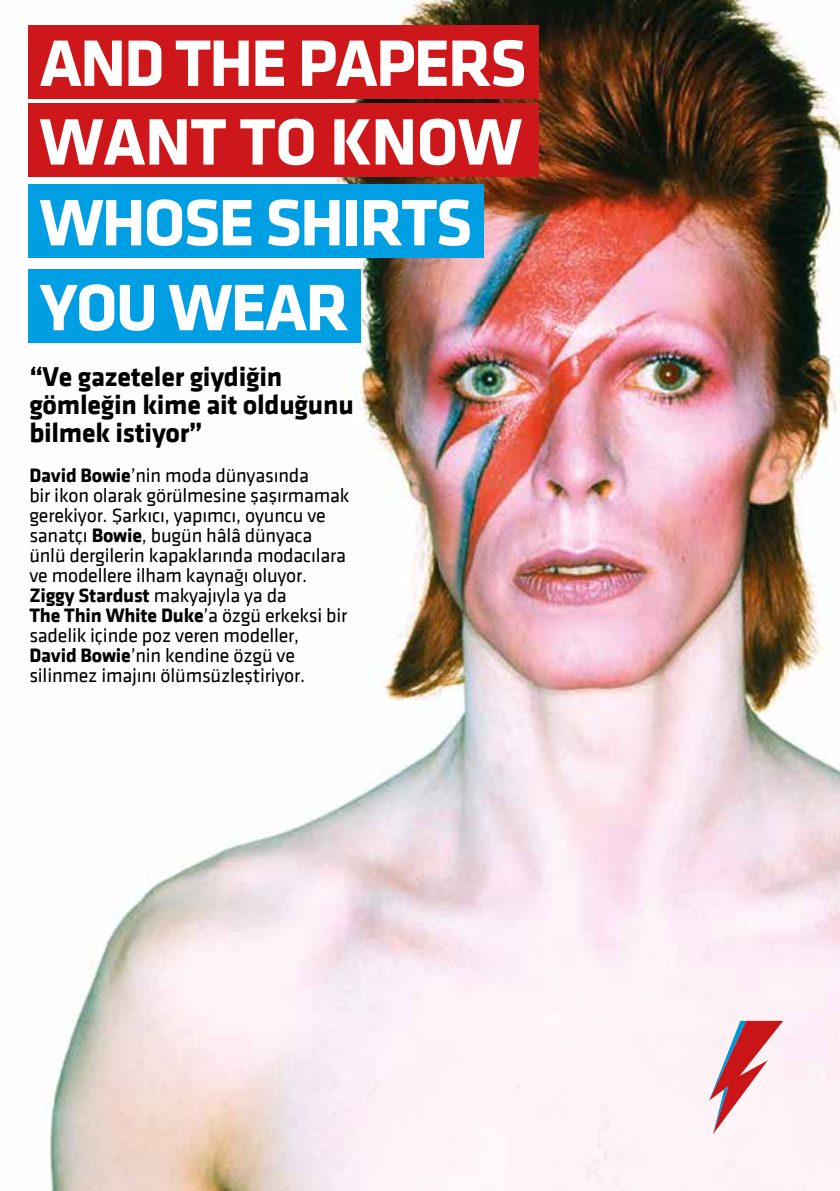
<style>
.page{position:relative;width:840px;height:1191px;background:#fff}
.page>*{position:absolute;margin:0;border:0;box-sizing:border-box;transform-origin:0 0}
.t1{font:700 68px/81.4px "Klavika Dot";letter-spacing:-.03em;color:#fff}
.t2{font:700 28px/28px "Klavika Dot";letter-spacing:-.01em;color:#000}
.t3{font:20px/20px "Klavika Dot";letter-spacing:-.01em;color:#000}
.s1{font-weight:700}
</style>
<div class="page">
<img style="left:28px;top:0;width:811px;height:1191px">
<div style="left:28px;top:25px;width:511px;height:73px;background:#cd171a"></div>
<div style="left:28px;top:103px;width:511px;height:74px;background:#cd171a"></div>
<div style="left:28px;top:184px;width:455px;height:74px;background:#009fe3"></div>
<div style="left:28px;top:269px;width:333px;height:74px;background:#009fe3"></div>
<svg style="left:708px;top:1020px;width:74px;height:114px"></svg>
<h1 class="t1" style="left:39px;top:23px;width:488px">AND THE PAPERS<br>WANT TO KNOW<br>WHOSE SHIRTS<br>YOU WEAR</h1>
<h2 class="t2" style="left:29px;top:363px;width:326px">“Ve gazeteler giydiğin gömleğin kime ait olduğunu bilmek istiyor”</h2>
<p class="t3" style="left:29px;top:466px;width:321px"><span class="s1">David Bowie</span>’nin moda dünyasında<br>bir ikon olarak görülmesine şaşırmamak gerekiyor. Şarkıcı, yapımcı, oyuncu ve sanatçı <span class="s1">Bowie</span>, bugün hâlâ dünyaca ünlü dergilerin kapaklarında modacılara ve modellere ilham kaynağı oluyor.<br><span class="s1">Ziggy Stardust</span> makyajıyla ya da<br><span class="s1">The Thin White Duke</span>’a özgü erkeksi bir sadelik içinde poz veren modeller, <span class="s1">David Bowie</span>’nin kendine özgü ve silinmez imajını ölümsüzleştiriyor.</p>
</div>
